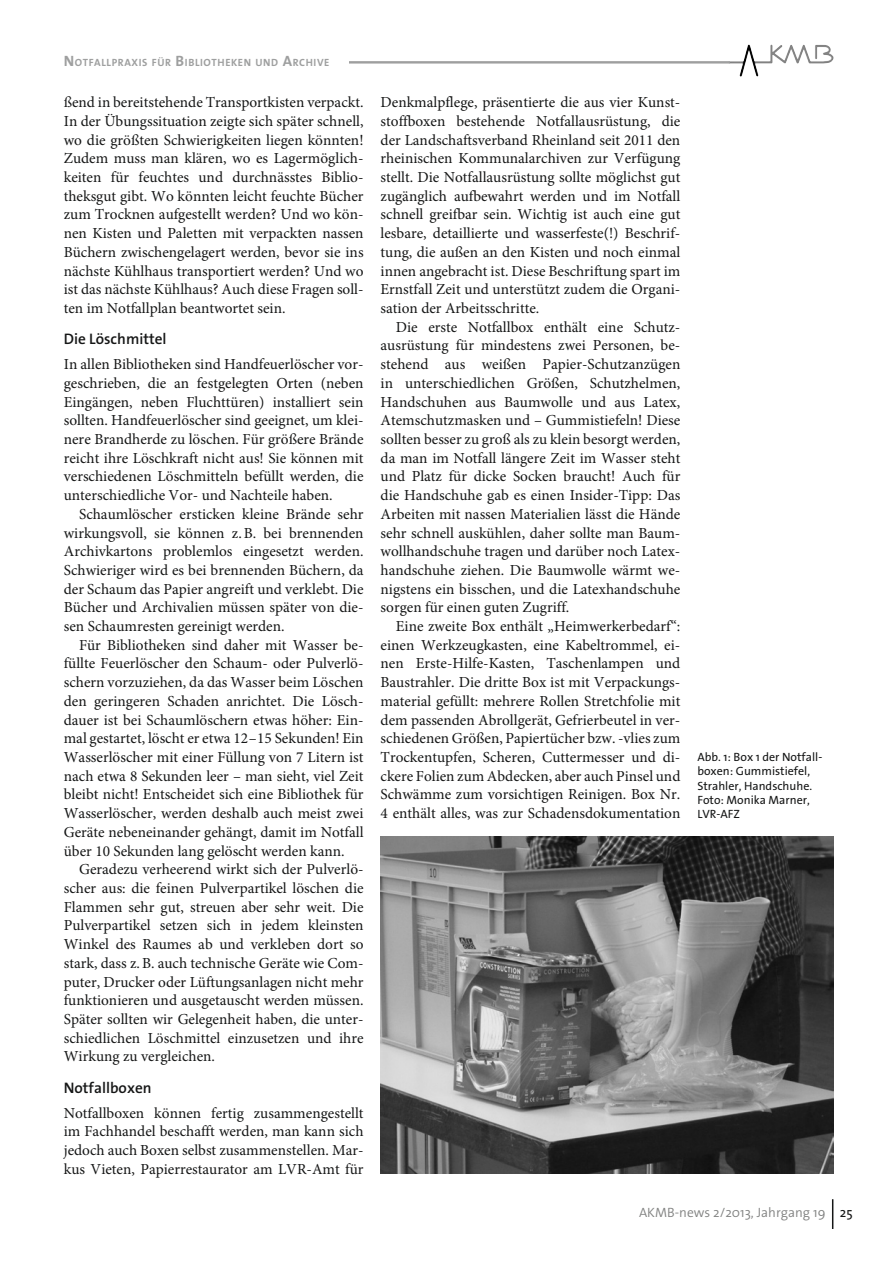
<style>
.page{position:relative;width:893px;height:1263px;background:#fff}
.page>*{position:absolute;margin:0;border:0;box-sizing:border-box;transform-origin:0 0}
.GS{font:15.3px/18.8px "Minion Pro";color:#151616;text-align:justify}
.GS_oE{font:15.3px/18.8px "Minion Pro";color:#151616;text-align:justify}
.ZÜ{font:600 15.3px "The Sans B6";color:#151616}
.t1{font:300 13.5px "The Sans B4";color:#818281}
.BU{font:12px/14.2px "The Sans B5 Plain";color:#151616}
.Kolumnentitel_recht{font:700 10.5px "The Sans B7";letter-spacing:.055em;color:#9e9f9f}
.s1{font-size:15px}
.s2{font-family:"The Mix"}
.s3{font-family:"The Mix";font-weight:400;color:#151616}
</style>
<div class="page">
<img style="left:730px;top:44px;width:103px;height:32px">
<hr style="left:64px;top:61px;width:666px;height:3px;background:#9e9f9f">
<hr style="left:832px;top:1199px;width:1px;height:30px;background:#151616">
<div style="left:64px;top:52px;width:285px;height:17px;background:#fff"></div>
<img style="left:381px;top:837px;width:452px;height:337px">
<p class="Kolumnentitel_recht" style="left:64px;top:57px;width:266px"><span class="s1">N</span> OTFALLPRAXIS FÜR <span class="s1">B</span>IBLIOTHEKEN UND <span class="s1">A</span>RCHIVE</p>
<p class="GS" style="left:64px;top:93px;width:301px">ßend in bereitstehende Transportkisten verpackt.<br>In der Übungssituation zeigte sich später schnell, wo die größten Schwierigkeiten liegen könnten!<br>Zudem muss man klären, wo es Lagermöglich&shy;keiten für feuchtes und durchnässtes Biblio&shy;theksgut gibt. Wo könnten leicht feuchte Bücher zum Trocknen aufgestellt werden? Und wo kön&shy;nen Kisten und Paletten mit verpackten nassen Büchern zwischengelagert werden, bevor sie ins nächste Kühlhaus transportiert werden? Und wo ist das nächste Kühlhaus? Auch diese Fragen soll&shy;ten im Notfallplan beantwortet sein.</p>
<p class="ZÜ" style="left:64px;top:331px;width:104px">Die Löschmittel</p>
<p class="GS_oE" style="left:64px;top:355px;width:301px">In allen Bibliotheken sind Handfeuerlöscher vor&shy;geschrieben, die an festgelegten Orten (neben Eingängen, neben Fluchttüren) installiert sein sollten. Handfeuerlöscher sind geeignet, um klei&shy;nere Brandherde zu löschen. Für größere Brände reicht ihre Löschkraft nicht aus! Sie können mit verschiedenen Löschmitteln befüllt werden, die unterschiedliche Vor- und Nachteile haben.</p>
<p class="GS" style="left:64px;top:505px;width:301px;text-indent:15px">Schaumlöscher ersticken kleine Brände sehr wirkungsvoll, sie können z.B. bei brennenden Archivkartons problemlos eingesetzt werden.<br>Schwieriger wird es bei brennenden Büchern, da der Schaum das Papier angreift und verklebt. Die Bücher und Archivalien müssen später von die&shy;sen Schaumresten gereinigt werden.</p>
<p class="GS" style="left:64px;top:636px;width:301px;text-indent:15px">Für Bibliotheken sind daher mit Wasser be&shy;füllte Feuerlöscher den Schaum- oder Pulverlö&shy;schern vorzuziehen, da das Wasser beim Löschen den geringeren Schaden anrichtet. Die Lösch&shy;dauer ist bei Schaumlöschern etwas höher: Ein&shy;mal gestartet, löscht er etwa 12–15 Sekunden! Ein Wasserlöscher mit einer Füllung von 7 Litern ist nach etwa 8 Sekunden leer – man sieht, viel Zeit bleibt nicht! Entscheidet sich eine Bibliothek für Wasserlöscher, werden deshalb auch meist zwei Geräte nebeneinander gehängt, damit im Notfall über 10 Sekunden lang gelöscht werden kann.</p>
<p class="GS" style="left:64px;top:860px;width:301px;text-indent:15px">Geradezu verheerend wirkt sich der Pulverlö&shy;scher aus: die feinen Pulverpartikel löschen die Flammen sehr gut, streuen aber sehr weit. Die Pulverpartikel setzen sich in jedem kleinsten Winkel des Raumes ab und verkleben dort so stark, dass z.B. auch technische Geräte wie Com&shy;puter, Drucker oder Lüftungsanlagen nicht mehr funktionieren und ausgetauscht werden müssen.<br>Später sollten wir Gelegenheit haben, die unter&shy;schiedlichen Löschmittel einzusetzen und ihre Wirkung zu vergleichen.</p>
<p class="ZÜ" style="left:64px;top:1080px;width:89px">Notfallboxen</p>
<p class="GS_oE" style="left:64px;top:1103px;width:301px">Notfallboxen können fertig zusammengestellt im Fachhandel beschafft werden, man kann sich jedoch auch Boxen selbst zusammenstellen. Mar&shy;kus Vieten, Papierrestaurator am LVR-Amt für</p>
<p class="GS_oE" style="left:381px;top:93px;width:301px">Denkmalpflege, präsentierte die aus vier Kunst&shy;stoffboxen bestehende Notfallausrüstung, die der Landschaftsverband Rheinland seit 2011 den rheinischen Kommunalarchiven zur Verfügung stellt. Die Notfallausrüstung sollte möglichst gut zugänglich aufbewahrt werden und im Notfall schnell greifbar sein. Wichtig ist auch eine gut lesbare, detaillierte und wasserfeste(!) Beschrif&shy;tung, die außen an den Kisten und noch einmal innen angebracht ist. Diese Beschriftung spart im Ernstfall Zeit und unterstützt zudem die Organi&shy;sation der Arbeitsschritte.</p>
<p class="GS" style="left:381px;top:317px;width:301px;text-indent:15px">Die erste Notfallbox enthält eine Schutz&shy;ausrüstung für mindestens zwei Personen, be&shy;stehend aus weißen Papier-Schutzanzügen in unterschiedlichen Größen, Schutzhelmen, Handschuhen aus Baumwolle und aus Latex, Atemschutzmasken und – Gummistiefeln! Diese sollten besser zu groß als zu klein besorgt werden, da man im Notfall längere Zeit im Wasser steht und Platz für dicke Socken braucht! Auch für die Handschuhe gab es einen Insider-Tipp: Das Arbeiten mit nassen Materialien lässt die Hände sehr schnell auskühlen, daher sollte man Baum&shy;wollhandschuhe tragen und darüber noch Latex&shy;handschuhe ziehen. Die Baumwolle wärmt we&shy;nigstens ein bisschen, und die Latexhandschuhe sorgen für einen guten Zugriff.</p>
<p class="GS" style="left:381px;top:617px;width:301px;text-indent:15px">Eine zweite Box enthält „Heimwerkerbedarf“: einen Werkzeugkasten, eine Kabeltrommel, ei&shy;nen Erste-Hilfe-Kasten, Taschenlampen und Baustrahler. Die dritte Box ist mit Verpackungs&shy;material gefüllt: mehrere Rollen Stretchfolie mit dem passenden Abrollgerät, Gefrierbeutel in ver&shy;schiedenen Größen, Papiertücher bzw. -vlies zum Trockentupfen, Scheren, Cuttermesser und di&shy;ckere Folien zum Abdecken, aber auch Pinsel und Schwämme zum vorsichtigen Reinigen. Box Nr.<br>4 enthält alles, was zur Schadensdokumentation</p>
<p class="BU" style="left:697px;top:750px;width:126px">Abb. <span class="s2">1</span>: Box <span class="s2">1</span> der Notfall&shy;boxen: Gummistiefel,<br>Strahler, Handschuhe.<br>Foto: Monika Marner,<br>LVR-AFZ</p>
<p class="t1" style="left:639px;top:1205px;width:215px">AKMB-news <span class="s2">2/2013</span>, Jahrgang <span class="s2">19</span> <span class="s3">25</span></p>
</div>
